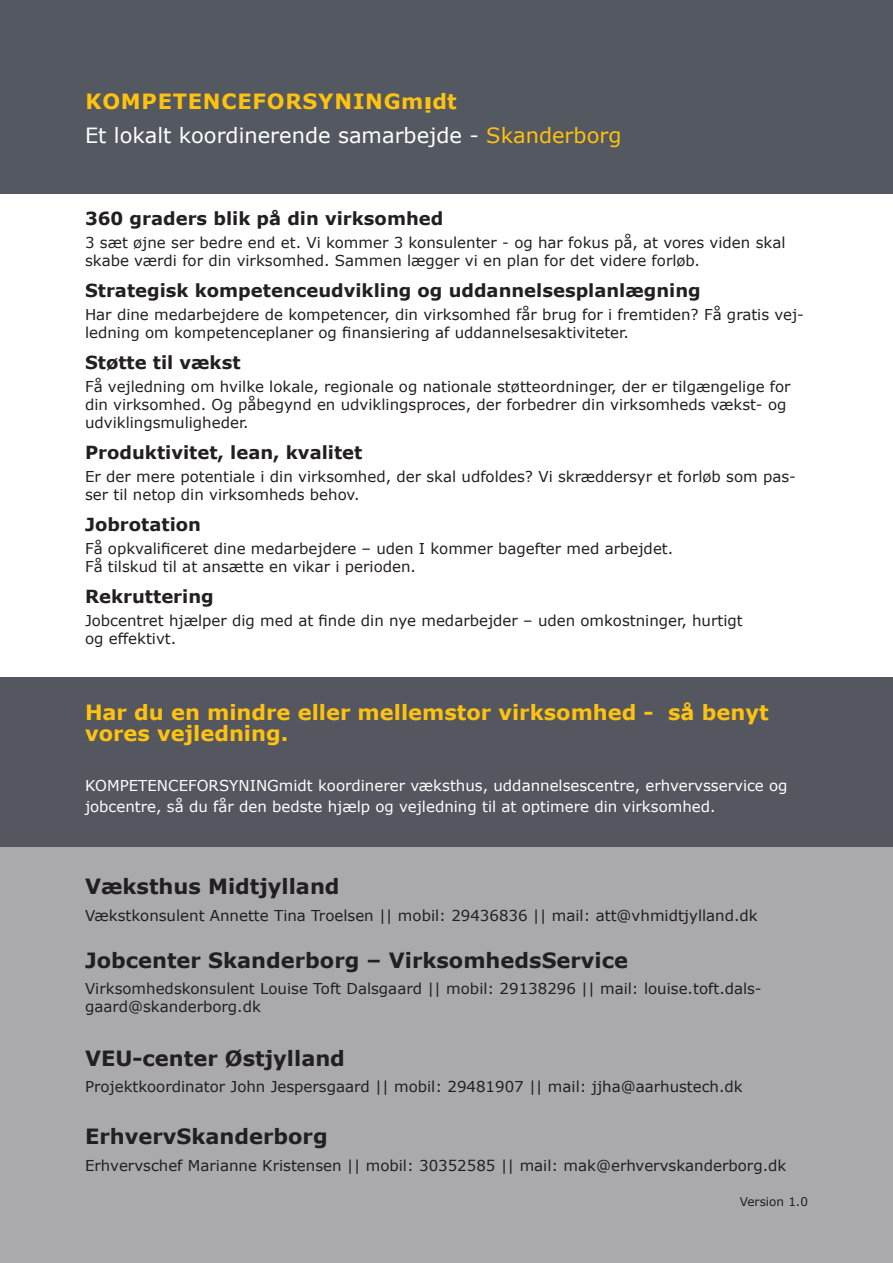
<style>
.page{position:relative;width:893px;height:1263px;background:#fff}
.page>*{position:absolute;margin:0;border:0;box-sizing:border-box;transform-origin:0 0}
.Boks_Rubrik{font:700 21px "Verdana";color:#231f20}
.Boks__rubrik_gul{font:700 21px/21px "Verdana";color:#fec210}
.Brødtekst__hvid{font:21px "Verdana";color:#fff}
.Boks__rubrik_gul-2{font:700 21px "Verdana";letter-spacing:.035em;color:#fec210}
.Mellemrubrik{font:700 18px "Verdana";color:#231f20}
.Brødtekst{font:15px/18px "Verdana";color:#231f20}
.Brødtekst__hvid-2{font:15px/18px "Verdana";color:#231f20}
.Boks__rubrik_gul-3{font:15px/21px "Verdana";color:#fff}
.t1{font:12px "Verdana";color:#231f20}
.s1{font-family:"Arial";font-size:16.5px}
.s2{color:#fec210}
</style>
<div class="page">
<div style="left:0;top:846px;width:893px;height:417px;background:#aaa9ae"></div>
<div style="left:0;top:677px;width:893px;height:169px;background:#545760"></div>
<div style="left:0;top:0;width:893px;height:193px;background:#545860"></div>
<p class="Boks__rubrik_gul-2" style="left:85px;top:86px;width:373px">KOMPETENCEFORSYNINGm<span class="s1">Ị</span>dt</p>
<p class="Brødtekst__hvid" style="left:85px;top:121px;width:538px">Et lokalt koordinerende samarbejde - <span class="s2">Skanderborg</span></p>
<p class="Mellemrubrik" style="left:85px;top:206px;width:360px">360 graders blik på din virksomhed</p>
<p class="Brødtekst" style="left:85px;top:233px;width:702px">3 sæt øjne ser bedre end et. Vi kommer 3 konsulenter - og har fokus på, at vores viden skal skabe værdi for din virksomhed. Sammen lægger vi en plan for det videre forløb.</p>
<p class="Mellemrubrik" style="left:85px;top:278px;width:617px">Strategisk kompetenceudvikling og uddannelsesplanlægning</p>
<p class="Brødtekst" style="left:85px;top:305px;width:721px">Har dine medarbejdere de kompetencer, din virksomhed får brug for i fremtiden? Få gratis vej&shy;ledning om kompetenceplaner og finansiering af uddannelsesaktiviteter.</p>
<p class="Mellemrubrik" style="left:85px;top:350px;width:157px">Støtte til vækst</p>
<p class="Brødtekst" style="left:85px;top:377px;width:707px">Få vejledning om hvilke lokale, regionale og nationale støtteordninger, der er tilgængelige for din virksomhed. Og påbegynd en udviklingsproces, der forbedrer din virksomheds vækst- og udviklingsmuligheder.</p>
<p class="Mellemrubrik" style="left:85px;top:440px;width:279px">Produktivitet, lean, kvalitet</p>
<p class="Brødtekst" style="left:85px;top:467px;width:712px">Er der mere potentiale i din virksomhed, der skal udfoldes? Vi skræddersyr et forløb som pas&shy;ser til netop din virksomheds behov.</p>
<p class="Mellemrubrik" style="left:85px;top:512px;width:118px">Jobrotation</p>
<p class="Brødtekst" style="left:85px;top:539px;width:590px">Få opkvalificeret dine medarbejdere – uden I kommer bagefter med arbejdet.</p>
<p class="Brødtekst" style="left:85px;top:557px;width:332px">Få tilskud til at ansætte en vikar i perioden.</p>
<p class="Mellemrubrik" style="left:85px;top:584px;width:130px">Rekruttering</p>
<p class="Brødtekst" style="left:85px;top:611px;width:659px">Jobcentret hjælper dig med at finde din nye medarbejder – uden omkostninger, hurtigt</p>
<p class="Brødtekst" style="left:85px;top:629px;width:93px">og effektivt.</p>
<p class="Boks__rubrik_gul" style="left:85px;top:701px;width:685px">Har du en mindre eller mellemstor virksomhed - så benyt vores vejledning.</p>
<p class="Boks__rubrik_gul-3" style="left:85px;top:774px;width:704px">KOMPETENCEFORSYNINGmidt koordinerer væksthus, uddannelsescentre, erhvervsservice og jobcentre, så du får den bedste hjælp og vejledning til at optimere din virksomhed.</p>
<p class="Boks_Rubrik" style="left:85px;top:872px;width:256px">Væksthus Midtjylland</p>
<p class="Brødtekst__hvid-2" style="left:85px;top:906px;width:674px">Vækstkonsulent Annette Tina Troelsen || mobil: 29436836 || mail: att@vhmidtjylland.dk</p>
<p class="Boks_Rubrik" style="left:85px;top:945px;width:544px">Jobcenter Skanderborg – VirksomhedsService</p>
<p class="Brødtekst__hvid-2" style="left:85px;top:979px;width:678px">Virksomhedskonsulent Louise Toft Dalsgaard || mobil: 29138296 || mail: louise.toft.dals&shy;gaard@skanderborg.dk</p>
<p class="Boks_Rubrik" style="left:85px;top:1043px;width:261px">VEU-center Østjylland</p>
<p class="Brødtekst" style="left:85px;top:1078px;width:659px">Projektkoordinator John Jespersgaard || mobil: 29481907 || mail: jjha@aarhustech.dk</p>
<p class="Boks_Rubrik" style="left:85px;top:1122px;width:244px">ErhvervSkanderborg</p>
<p class="Brødtekst__hvid-2" style="left:85px;top:1156px;width:703px">Erhvervschef Marianne Kristensen || mobil: 30352585 || mail: mak@erhvervskanderborg.dk</p>
<p class="t1" style="left:740px;top:1193px;width:70px">Version 1.0</p>
</div>
